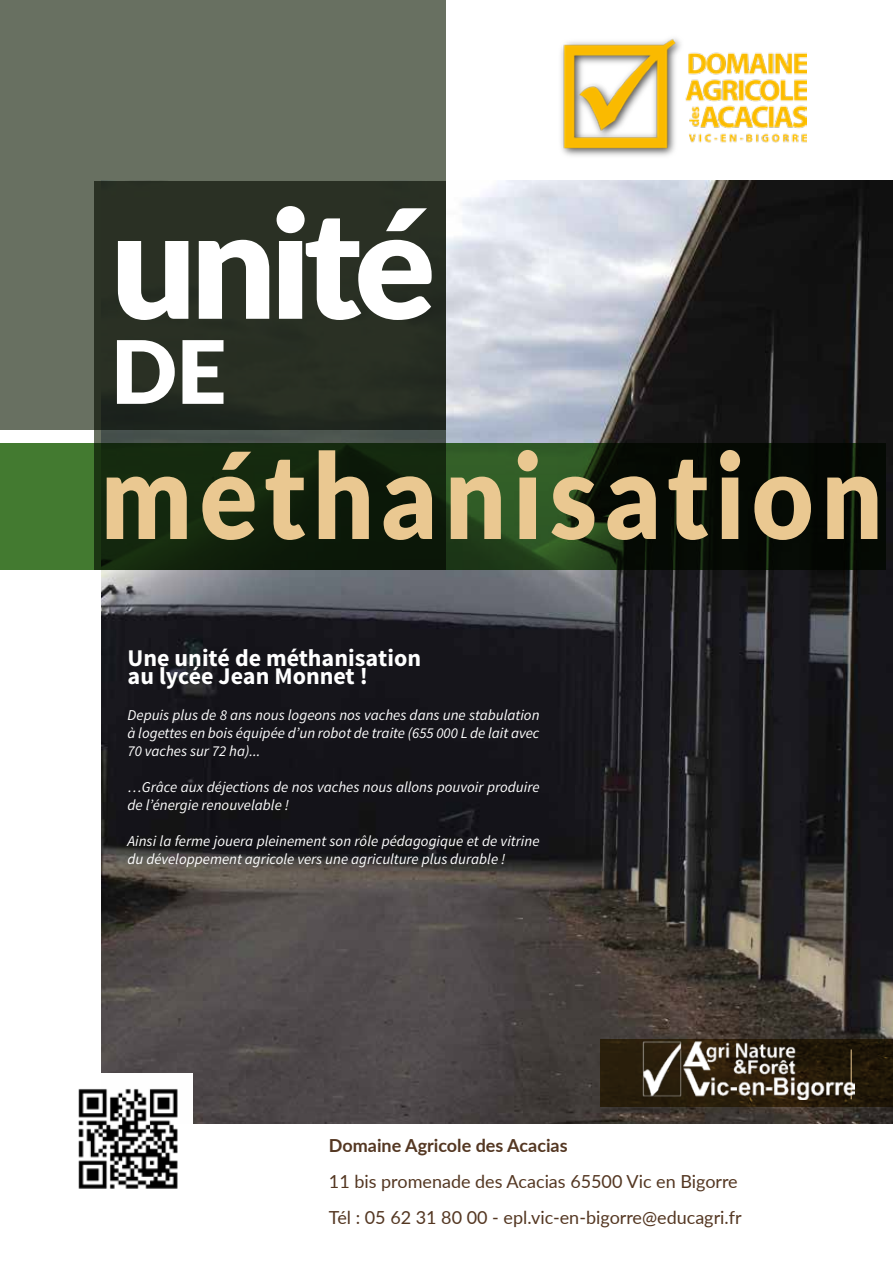
<style>
.page{position:relative;width:893px;height:1263px;background:#fff}
.page>*{position:absolute;margin:0;border:0;box-sizing:border-box;transform-origin:0 0}
.t1{font:900 150px "Lato";letter-spacing:-.04em;color:#fff}
.t2{font:900 118.5px "Lato";letter-spacing:.075em;color:#eac891;scale:.9 1}
.t3{font:900 87.45px "Lato";color:#fff}
.t4{font:700 24px/18px "Source Sans Pro";color:#fff}
.t5{font:18px/36px "Lato";color:#543722}
.t6{font:700 18px "Lato";color:#543722}
.t7{font:italic 15px/18px "Source Sans Pro";color:#fff}
</style>
<div class="page">
<img style="left:102px;top:180px;width:791px;height:944px">
<div style="left:0;top:0;width:446px;height:429px;background:#687061"></div>
<svg style="left:94px;top:181px;width:352px;height:263px;background:#293024"></svg>
<svg style="left:600px;top:1040px;width:293px;height:67px;background:#261b0a"></svg>
<svg style="left:0;top:444px;width:886px;height:126px;background:#172c11"></svg>
<img style="left:641px;top:1040px;width:214px;height:59px">
<img style="left:561px;top:38px;width:245px;height:118px">
<img style="left:78px;top:1073px;width:115px;height:116px">
<h1 class="t1" style="left:111px;top:151px;width:326px">unité</h1>
<h3 class="t3" style="left:111px;top:306px;width:117px">DE</h3>
<h2 class="t2" style="left:101px;top:407px;width:870px">méthanisation</h2>
<h3 class="t4" style="left:128px;top:650px;width:295px">Une unité de méthanisation au lycée Jean Monnet !</h3>
<p class="t7" style="left:128px;top:706px;width:413px;text-align:justify">Depuis plus de 8 ans nous logeons nos vaches dans une stabulation à logettes en bois équipée d’un robot de traite (655 000 L de lait avec 70 vaches sur 72 ha)...</p>
<p class="t7" style="left:128px;top:778px;width:413px">…Grâce aux déjections de nos vaches nous allons pouvoir produire de l’énergie renouvelable !</p>
<p class="t7" style="left:128px;top:832px;width:413px">Ainsi la ferme jouera pleinement son rôle pédagogique et de vitrine du développement agricole vers une agriculture plus durable !</p>
<p class="t6" style="left:329px;top:1132px;width:240px">Domaine Agricole des Acacias</p>
<p class="t5" style="left:329px;top:1163px;width:414px">11 bis promenade des Acacias 65500 Vic en Bigorre<br>Tél : 05 62 31 80 00 - epl.vic-en-bigorre@educagri.fr</p>
</div>
